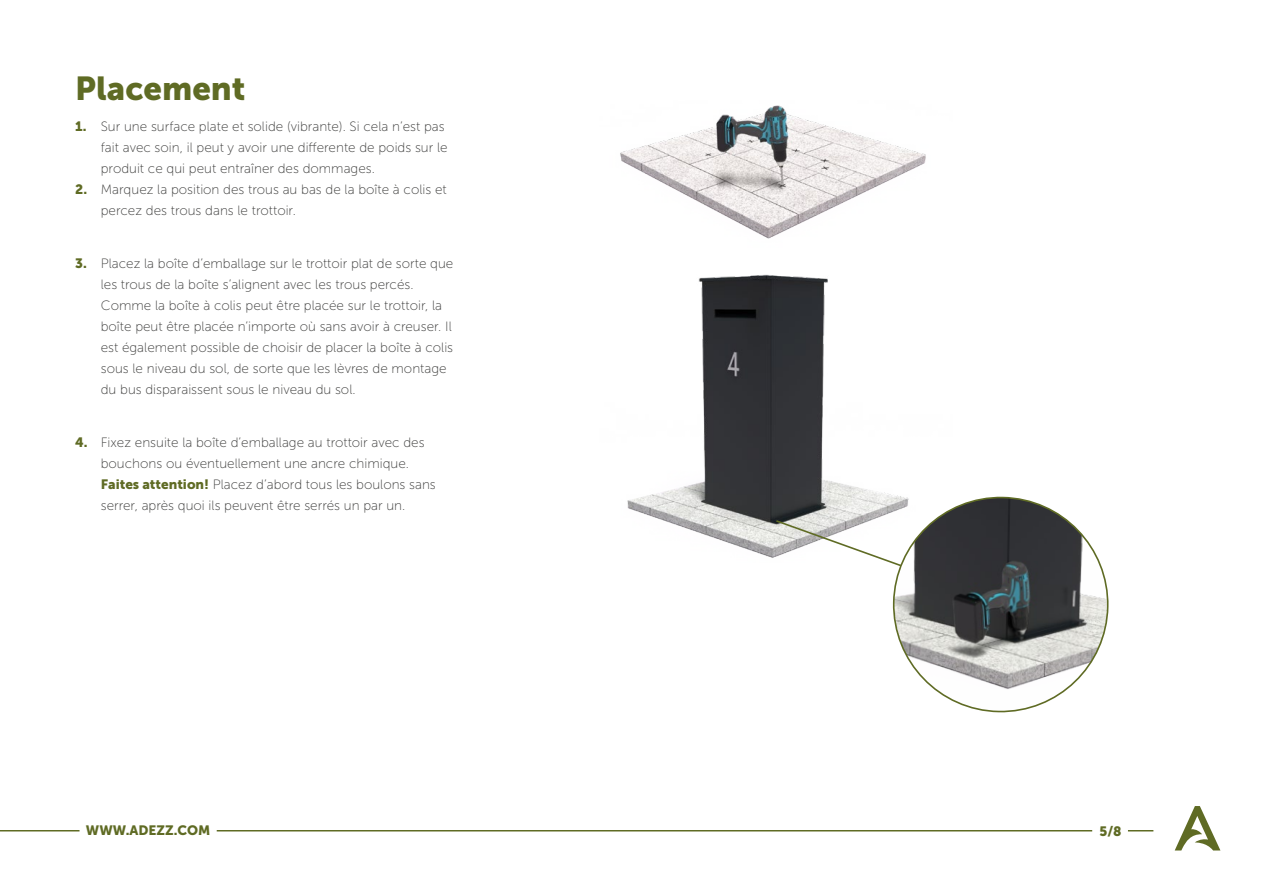
<style>
.page{position:relative;width:1263px;height:893px;background:#fff}
.page>*{position:absolute;margin:0;border:0;box-sizing:border-box;transform-origin:0 0}
.t1{font:33px "Museo Sans 900";color:#5f6b24}
.t2{font:13.5px/21px "Museo Sans 100";color:#3c3c3b}
.t3{font:13.5px "Museo Sans 900";color:#5f6b24}
.s1{font-family:"Museo Sans 900";color:#5f6b24}
</style>
<div class="page">
<svg style="left:1175px;top:806px;width:45px;height:44px"></svg>
<svg style="left:1128px;top:830px;width:25px;height:1px"></svg>
<hr style="left:0;top:830px;width:80px;height:1px;background:#5f6b24">
<hr style="left:217px;top:830px;width:875px;height:1px;background:#5f6b24">
<img style="left:627px;top:274px;width:265px;height:284px">
<img style="left:620px;top:105px;width:306px;height:134px">
<svg style="left:774px;top:519px;width:118px;height:45px"></svg>
<svg style="left:892px;top:495px;width:217px;height:218px"></svg>
<h1 class="t1" style="left:75px;top:70px;width:172px">Placement</h1>
<p class="t2" style="left:101px;top:116px;width:348px;text-indent:-26px"><span class="s1">1.</span> Sur une surface plate et solide (vibrante). Si cela n’est pas fait avec soin, il peut y avoir une differente de poids sur le produit ce qui peut entraîner des dommages.</p>
<p class="t2" style="left:101px;top:179px;width:347px;text-indent:-26px"><span class="s1">2.</span> Marquez la position des trous au bas de la boîte à colis et percez des trous dans le trottoir.</p>
<p class="t2" style="left:101px;top:253px;width:354px;text-indent:-26px"><span class="s1">3.</span> Placez la boîte d’emballage sur le trottoir plat de sorte que les trous de la boîte s’alignent avec les trous percés.<br>Comme la boîte à colis peut être placée sur le trottoir, la boîte peut être placée n’importe où sans avoir à creuser. Il est également possible de choisir de placer la boîte à colis sous le niveau du sol, de sorte que les lèvres de montage du bus disparaissent sous le niveau du sol.</p>
<p class="t2" style="left:101px;top:432px;width:337px;text-indent:-26px"><span class="s1">4.</span> Fixez ensuite la boîte d’emballage au trottoir avec des bouchons ou éventuellement une ancre chimique.<br><span class="s1">Faites attention!</span> Placez d’abord tous les boulons sans serrer, après quoi ils peuvent être serrés un par un.</p>
<p class="t3" style="left:86px;top:823px;width:126px">WWW.ADEZZ.COM</p>
<p class="t3" style="left:1099px;top:823px;width:24px">5/8</p>
</div>
